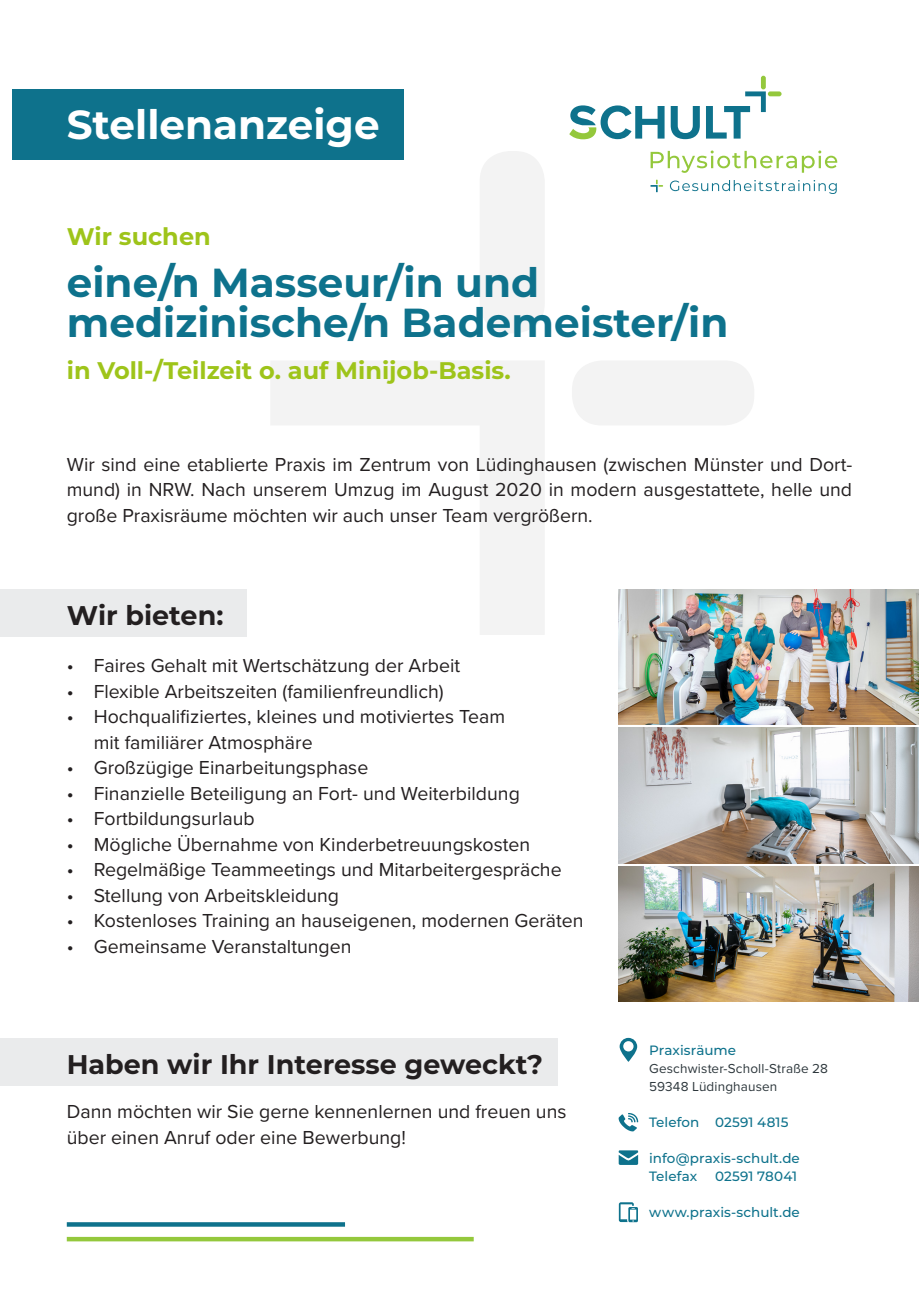
<style>
.page{position:relative;width:919px;height:1289px;background:#fff}
.page>*{position:absolute;margin:0;border:0;box-sizing:border-box;transform-origin:0 0}
.t1{font:700 40.5px/40.5px "Montserrat";color:#0e728c}
.t2{font:700 40.5px "Montserrat";color:#fff}
.t3{font:700 27px "Montserrat";color:#231f20}
.t4{font:700 24px "Montserrat";color:#9ec41a}
.t5{font:19.5px/25.5px "Proxima Nova";color:#231f20}
.info_contact{font:500 13.5px/18px "Montserrat";letter-spacing:.005em;color:#0e728c}
.info_contact-2{font:13.5px/18px "Proxima Nova";letter-spacing:.01em;color:#2d373c}
.s1{font-family:"Montserrat";font-weight:500;color:#0e728c}
</style>
<div class="page">
<svg style="left:271px;top:361px;width:273px;height:274px"></svg>
<div style="left:479px;top:151px;width:65px;height:182px;background:#f3f3f3;border-radius:30px"></div>
<div style="left:572px;top:360px;width:182px;height:65px;background:#f3f3f3;border-radius:30px"></div>
<svg style="left:67px;top:1222px;width:278px;height:4px"></svg>
<div style="left:67px;top:1236px;width:406px;height:5px;background:#94c83c"></div>
<svg style="left:619px;top:1037px;width:18px;height:24px"></svg>
<svg style="left:618px;top:1113px;width:20px;height:18px"></svg>
<svg style="left:618px;top:1150px;width:20px;height:14px"></svg>
<svg style="left:618px;top:1202px;width:20px;height:20px"></svg>
<svg style="left:669px;top:180px;width:167px;height:14px"></svg>
<svg style="left:650px;top:150px;width:187px;height:23px"></svg>
<svg style="left:670px;top:106px;width:29px;height:33px"></svg>
<svg style="left:569px;top:105px;width:95px;height:34px"></svg>
<svg style="left:706px;top:91px;width:59px;height:48px"></svg>
<div style="left:760px;top:76px;width:5px;height:13px;background:#94c83c;border-radius:2px"></div>
<div style="left:767px;top:91px;width:14px;height:5px;background:#94c83c;border-radius:2px"></div>
<svg style="left:650px;top:180px;width:13px;height:12px"></svg>
<div style="left:13px;top:89px;width:391px;height:70px;background:#0e728c"></div>
<div style="left:0;top:589px;width:247px;height:47px;background:#eaebec"></div>
<div style="left:0;top:1037px;width:557px;height:48px;background:#eaebec"></div>
<img style="left:618px;top:727px;width:300px;height:136px">
<img style="left:618px;top:589px;width:300px;height:135px">
<img style="left:618px;top:866px;width:300px;height:135px">
<p class="t2" style="left:67px;top:96px;width:314px">Stellenanzeige</p>
<p class="t4" style="left:67px;top:219px;width:145px">Wir suchen</p>
<p class="t1" style="left:67px;top:260px;width:663px">eine/n Masseur/in und medizinische/n Bademeister/in</p>
<p class="t4" style="left:67px;top:353px;width:445px">in Voll-/Teilzeit o. auf Minijob-Basis.</p>
<p class="t5" style="left:67px;top:450px;width:786px;text-align:justify">Wir sind eine etablierte Praxis im Zentrum von Lüdinghausen (zwischen Münster und Dort&shy;mund) in NRW. Nach unserem Umzug im August 2020 in modern ausgestattete, helle und große Praxisräume möchten wir auch unser Team vergrößern.</p>
<p class="t3" style="left:67px;top:596px;width:158px">Wir bieten:</p>
<p class="t5" style="left:67px;top:652px;width:395px">• Faires Gehalt mit Wertschätzung der Arbeit</p>
<p class="t5" style="left:67px;top:677px;width:378px">• Flexible Arbeitszeiten (familienfreundlich)</p>
<p class="t5" style="left:94px;top:703px;width:413px;text-indent:-27px">• Hochqualifiziertes, kleines und motiviertes Team mit familiärer Atmosphäre</p>
<p class="t5" style="left:67px;top:754px;width:303px">• Großzügige Einarbeitungsphase</p>
<p class="t5" style="left:67px;top:779px;width:454px">• Finanzielle Beteiligung an Fort- und Weiterbildung</p>
<p class="t5" style="left:67px;top:805px;width:189px">• Fortbildungsurlaub</p>
<p class="t5" style="left:67px;top:830px;width:465px">• Mögliche Übernahme von Kinderbetreuungskosten</p>
<p class="t5" style="left:67px;top:856px;width:496px">• Regelmäßige Teammeetings und Mitarbeitergespräche</p>
<p class="t5" style="left:67px;top:881px;width:274px">• Stellung von Arbeitskleidung</p>
<p class="t5" style="left:67px;top:907px;width:518px">• Kostenloses Training an hauseigenen, modernen Geräten</p>
<p class="t5" style="left:67px;top:932px;width:286px">• Gemeinsame Veranstaltungen</p>
<p class="t3" style="left:67px;top:1044px;width:478px">Haben wir Ihr Interesse geweckt?</p>
<p class="t5" style="left:67px;top:1097px;width:501px">Dann möchten wir Sie gerne kennenlernen und freuen uns über einen Anruf oder eine Bewerbung!</p>
<p class="info_contact-2" style="left:649px;top:1040px;width:180px"><span class="s1">Praxisräume<br></span>Geschwister-Scholl-Straße 28<br>59348 Lüdinghausen</p>
<p class="info_contact" style="left:649px;top:1112px;width:141px">Telefon 02591 4815</p>
<p class="info_contact" style="left:649px;top:1148px;width:152px">info@praxis-schult.de<br>Telefax</p>
<p class="info_contact" style="left:715px;top:1166px;width:84px">02591 78041</p>
<p class="info_contact" style="left:649px;top:1202px;width:152px">www.praxis-schult.de</p>
</div>
